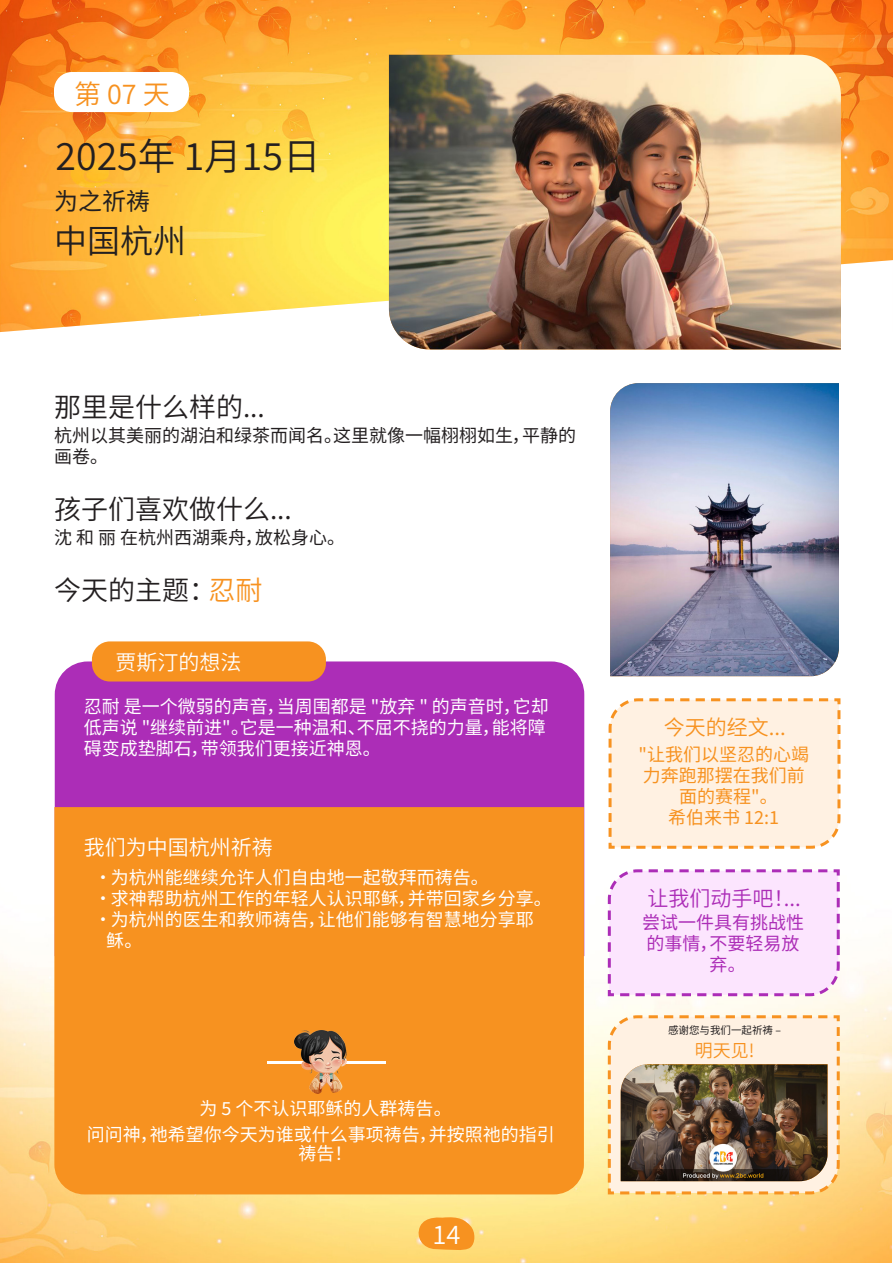
<style>
.page{position:relative;width:893px;height:1263px;background:#fff}
.page>*{position:absolute;margin:0;border:0;box-sizing:border-box;transform-origin:0 0}
.Date{font:37.5px "Source Han Sans CN";color:#231f20}
.City_Name{font:33px "Source Han Sans CN";color:#231f20}
.Header_3{font:27px "Source Han Sans CN";color:#231f20}
.Header_3-2{font:27px "Source Han Sans CN";color:#f79220}
.t1{font:25.5px "Source Han Sans CN";color:#fff}
.Praying_for{font:24px "Source Han Sans CN";color:#231f20}
.Justin_s_thoughts{font:21px "Source Han Sans CN";color:#fff}
.Today_s_Verse{font:21px "Source Han Sans CN";color:#ac2db7}
.Today_s_Verse-2{font:21px "Source Han Sans CN";color:#f79220}
.t2{font:18px/21px "Source Han Sans CN";color:#fff}
.t3{font:18px/21px "Source Han Sans CN";color:#231f20}
.Bible_Verse_2{font:18px/21px "Source Han Sans CN";color:#f79220;text-align:center}
.Bible_Verse_2-2{font:18px/21px "Source Han Sans CN";color:#ac2db7;text-align:center}
.Today_s_Verse-3{font:18px "Source Han Sans CN";color:#f79220}
.Bible_Verse_2-3{font:10.5px "Source Han Sans CN";color:#231f20}
.s1{color:#f79220}
</style>
<div class="page">
<img style="left:0;top:739px;width:891px;height:524px">
<svg style="left:415px;top:1215px;width:61px;height:37px;background:#f9aa40"></svg>
<img style="left:0;top:0;width:892px;height:332px">
<div style="left:55px;top:661px;width:529px;height:146px;background:#ac2db7"></div>
<img style="left:389px;top:55px;width:452px;height:294px">
<div style="left:54px;top:72px;width:135px;height:40px;background:#fff;border-radius:18px"></div>
<div style="left:92px;top:641px;width:234px;height:40px;background:#f79220;border-radius:18px"></div>
<div style="left:54px;top:807px;width:530px;height:387px;background:#f79220"></div>
<hr style="left:267px;top:1061px;width:118px;height:2px;background:#fff">
<img style="left:294px;top:1030px;width:53px;height:64px">
<img style="left:610px;top:383px;width:229px;height:293px">
<svg style="left:607px;top:698px;width:235px;height:152px;background:#feeedc"></svg>
<svg style="left:606px;top:868px;width:235px;height:130px;background:#f8defa"></svg>
<svg style="left:606px;top:1014px;width:235px;height:182px;background:#fde7cc"></svg>
<img style="left:621px;top:1064px;width:206px;height:117px">
<svg style="left:892px;top:0;width:1px;height:261px"></svg>
<p class="Header_3-2" style="left:74px;top:79px;width:97px">第 07 天</p>
<p class="Date" style="left:56px;top:135px;width:266px">2025年 1月15日</p>
<p class="Praying_for" style="left:54px;top:187px;width:97px">为之祈祷</p>
<p class="City_Name" style="left:54px;top:223px;width:133px">中国杭州</p>
<p class="Header_3" style="left:54px;top:391px;width:212px">那里是什么样的...</p>
<p class="t3" style="left:54px;top:425px;width:523px">杭州以其美丽的湖泊和绿茶而闻名。这里就像一幅栩栩如生，平静的画卷。</p>
<p class="Header_3" style="left:54px;top:493px;width:239px">孩子们喜欢做什么...</p>
<p class="t3" style="left:54px;top:527px;width:293px">沈 和 丽 在杭州西湖乘舟，放松身心。</p>
<p class="Header_3" style="left:54px;top:574px;width:210px">今天的主题：<span class="s1">忍耐</span></p>
<p class="Justin_s_thoughts" style="left:116px;top:650px;width:127px">贾斯汀的想法</p>
<p class="t2" style="left:84px;top:697px;width:467px">忍耐 是一个微弱的声音，当周围都是 "放弃 " 的声音时，它却低声说 "继续前进"。它是一种温和、不屈不挠的力量，能将障碍变成垫脚石，带领我们更接近神恩。</p>
<p class="Justin_s_thoughts" style="left:84px;top:835px;width:191px">我们为中国杭州祈祷</p>
<p class="t2" style="left:94px;top:868px;width:396px">•为杭州能继续允许人们自由地一起敬拜而祷告。</p>
<p class="t2" style="left:94px;top:889px;width:459px">•求神帮助杭州工作的年轻人认识耶稣，并带回家乡分享。</p>
<p class="t2" style="left:106px;top:910px;width:429px;text-indent:-12px">•为杭州的医生和教师祷告，让他们能够有智慧地分享耶稣。</p>
<p class="t2" style="left:87px;top:1096px;width:470px;line-height:25.5px;text-align:center">为 5 个不认识耶稣的人群祷告。<br>问问神，祂希望你今天为谁或什么事项祷告，并按照祂的指引</p>
<p class="t2" style="left:298px;top:1143px;width:55px">祷告！</p>
<h3 class="t1" style="left:432px;top:1220px;width:29px">14</h3>
<p class="Today_s_Verse-2" style="left:664px;top:715px;width:124px">今天的经文...</p>
<p class="Bible_Verse_2" style="left:638px;top:744px;width:172px">"让我们以坚忍的心竭力奔跑那摆在我们前面的赛程"。</p>
<p class="Bible_Verse_2" style="left:668px;top:807px;width:113px">希伯来书 12:1</p>
<p class="Today_s_Verse" style="left:647px;top:886px;width:155px">让我们动手吧！...</p>
<p class="Bible_Verse_2-2" style="left:642px;top:912px;width:163px">尝试一件具有挑战性的事情，不要轻易放弃。</p>
<p class="Bible_Verse_2-3" style="left:668px;top:1024px;width:114px">感谢您与我们一起祈祷 –</p>
<p class="Today_s_Verse-3" style="left:695px;top:1040px;width:61px">明天见!</p>
</div>
